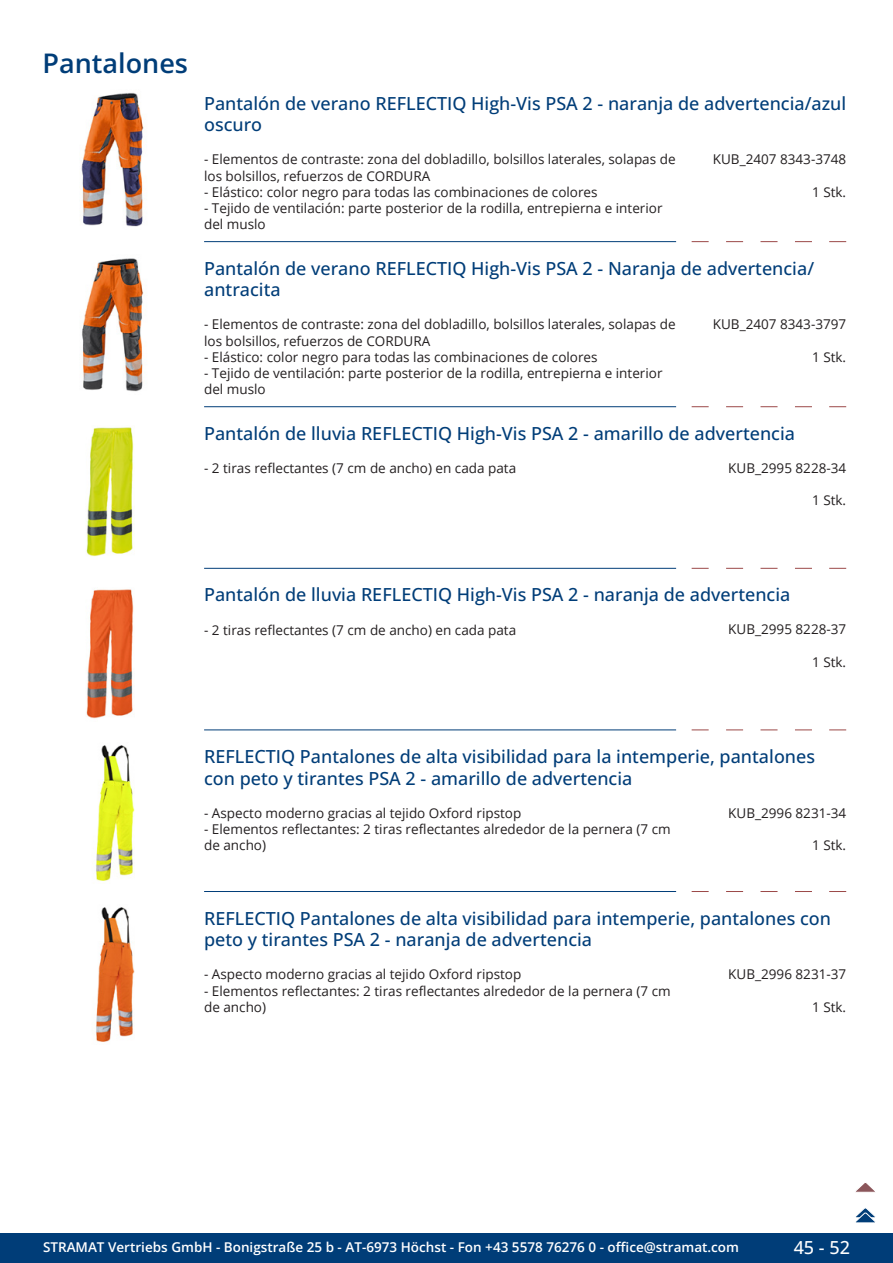
<style>
.page{position:relative;width:893px;height:1263px;background:#fff}
.page>*{position:absolute;margin:0;border:0;box-sizing:border-box;transform-origin:0 0}
.GruppeName{font:600 27px "Open Sans";color:#003d78}
.ArtikelName{font:500 18px/21.6px "Open Sans";color:#003d78}
.t1{font:500 18px "Open Sans";color:#fff}
.Beschreibung{font:13.5px/16.2px "Open Sans";color:#231f20}
.ArtikelNummer{font:13.5px "Open Sans";color:#231f20}
.t2{font:600 13.5px "Open Sans";color:#fff}
</style>
<div class="page">
<div style="left:0;top:1233px;width:893px;height:30px;background:#003d78"></div>
<img style="left:81px;top:93px;width:63px;height:134px">
<img style="left:82px;top:258px;width:62px;height:134px">
<svg style="left:692px;top:241px;width:17px;height:1px"></svg>
<svg style="left:726px;top:241px;width:17px;height:1px"></svg>
<svg style="left:760px;top:241px;width:17px;height:1px"></svg>
<svg style="left:795px;top:241px;width:17px;height:1px"></svg>
<svg style="left:829px;top:241px;width:17px;height:1px"></svg>
<hr style="left:204px;top:241px;width:472px;height:1px;background:#003d78">
<img style="left:86px;top:427px;width:48px;height:130px">
<svg style="left:692px;top:406px;width:17px;height:1px"></svg>
<svg style="left:726px;top:406px;width:17px;height:1px"></svg>
<svg style="left:760px;top:406px;width:17px;height:1px"></svg>
<svg style="left:795px;top:406px;width:17px;height:1px"></svg>
<svg style="left:829px;top:406px;width:17px;height:1px"></svg>
<hr style="left:204px;top:406px;width:472px;height:1px;background:#003d78">
<img style="left:86px;top:589px;width:48px;height:130px">
<svg style="left:692px;top:568px;width:17px;height:1px"></svg>
<svg style="left:726px;top:568px;width:17px;height:1px"></svg>
<svg style="left:760px;top:568px;width:17px;height:1px"></svg>
<svg style="left:795px;top:568px;width:17px;height:1px"></svg>
<svg style="left:829px;top:568px;width:17px;height:1px"></svg>
<hr style="left:204px;top:568px;width:472px;height:1px;background:#003d78">
<img style="left:96px;top:745px;width:39px;height:136px">
<svg style="left:692px;top:730px;width:17px;height:1px"></svg>
<svg style="left:726px;top:730px;width:17px;height:1px"></svg>
<svg style="left:760px;top:730px;width:17px;height:1px"></svg>
<svg style="left:795px;top:730px;width:17px;height:1px"></svg>
<svg style="left:829px;top:730px;width:17px;height:1px"></svg>
<hr style="left:204px;top:730px;width:472px;height:1px;background:#003d78">
<img style="left:96px;top:907px;width:39px;height:135px">
<svg style="left:692px;top:891px;width:17px;height:1px"></svg>
<svg style="left:726px;top:891px;width:17px;height:1px"></svg>
<svg style="left:760px;top:891px;width:17px;height:1px"></svg>
<svg style="left:795px;top:891px;width:17px;height:1px"></svg>
<svg style="left:829px;top:891px;width:17px;height:1px"></svg>
<hr style="left:204px;top:891px;width:472px;height:1px;background:#003d78">
<svg style="left:856px;top:1183px;width:19px;height:9px"></svg>
<svg style="left:855px;top:1208px;width:21px;height:15px"></svg>
<p class="GruppeName" style="left:43px;top:44px;width:147px">Pantalones</p>
<p class="ArtikelName" style="left:204px;top:92px;width:644px">Pantalón de verano REFLECTIQ High-Vis PSA 2 - naranja de advertencia/azul oscuro</p>
<p class="Beschreibung" style="left:204px;top:151px;width:473px">- Elementos de contraste: zona del dobladillo, bolsillos laterales, solapas de los bolsillos, refuerzos de CORDURA</p>
<p class="Beschreibung" style="left:204px;top:183px;width:395px">- Elástico: color negro para todas las combinaciones de colores</p>
<p class="Beschreibung" style="left:204px;top:200px;width:460px">- Tejido de ventilación: parte posterior de la rodilla, entrepierna e interior del muslo</p>
<p class="ArtikelNummer" style="left:713px;top:150px;width:135px">KUB_2407 8343-3748</p>
<p class="ArtikelNummer" style="left:812px;top:182px;width:36px">1 Stk.</p>
<p class="ArtikelName" style="left:204px;top:257px;width:611px">Pantalón de verano REFLECTIQ High-Vis PSA 2 - Naranja de advertencia/ antracita</p>
<p class="Beschreibung" style="left:204px;top:316px;width:473px">- Elementos de contraste: zona del dobladillo, bolsillos laterales, solapas de los bolsillos, refuerzos de CORDURA</p>
<p class="Beschreibung" style="left:204px;top:348px;width:395px">- Elástico: color negro para todas las combinaciones de colores</p>
<p class="Beschreibung" style="left:204px;top:365px;width:460px">- Tejido de ventilación: parte posterior de la rodilla, entrepierna e interior del muslo</p>
<p class="ArtikelNummer" style="left:713px;top:315px;width:135px">KUB_2407 8343-3797</p>
<p class="ArtikelNummer" style="left:812px;top:348px;width:36px">1 Stk.</p>
<p class="ArtikelName" style="left:204px;top:422px;width:592px">Pantalón de lluvia REFLECTIQ High-Vis PSA 2 - amarillo de advertencia</p>
<p class="Beschreibung" style="left:204px;top:460px;width:314px">- 2 tiras reflectantes (7 cm de ancho) en cada pata</p>
<p class="ArtikelNummer" style="left:728px;top:459px;width:119px">KUB_2995 8228-34</p>
<p class="ArtikelNummer" style="left:812px;top:491px;width:36px">1 Stk.</p>
<p class="ArtikelName" style="left:204px;top:583px;width:588px">Pantalón de lluvia REFLECTIQ High-Vis PSA 2 - naranja de advertencia</p>
<p class="Beschreibung" style="left:204px;top:621px;width:314px">- 2 tiras reflectantes (7 cm de ancho) en cada pata</p>
<p class="ArtikelNummer" style="left:728px;top:620px;width:119px">KUB_2995 8228-37</p>
<p class="ArtikelNummer" style="left:812px;top:653px;width:36px">1 Stk.</p>
<p class="ArtikelName" style="left:204px;top:745px;width:612px">REFLECTIQ Pantalones de alta visibilidad para la intemperie, pantalones con peto y tirantes PSA 2 - amarillo de advertencia</p>
<p class="Beschreibung" style="left:204px;top:804px;width:319px">- Aspecto moderno gracias al tejido Oxford ripstop</p>
<p class="Beschreibung" style="left:204px;top:820px;width:468px">- Elementos reflectantes: 2 tiras reflectantes alrededor de la pernera (7 cm de ancho)</p>
<p class="ArtikelNummer" style="left:728px;top:803px;width:119px">KUB_2996 8231-34</p>
<p class="ArtikelNummer" style="left:812px;top:836px;width:36px">1 Stk.</p>
<p class="ArtikelName" style="left:204px;top:907px;width:628px">REFLECTIQ Pantalones de alta visibilidad para intemperie, pantalones con peto y tirantes PSA 2 - naranja de advertencia</p>
<p class="Beschreibung" style="left:204px;top:966px;width:319px">- Aspecto moderno gracias al tejido Oxford ripstop</p>
<p class="Beschreibung" style="left:204px;top:982px;width:468px">- Elementos reflectantes: 2 tiras reflectantes alrededor de la pernera (7 cm de ancho)</p>
<p class="ArtikelNummer" style="left:728px;top:965px;width:119px">KUB_2996 8231-37</p>
<p class="ArtikelNummer" style="left:812px;top:997px;width:36px">1 Stk.</p>
<p class="t2" style="left:43px;top:1238px;width:698px">STRAMAT Vertriebs GmbH - Bonigstraße 25 b - AT-6973 Höchst - Fon +43 5578 76276 0 - office@stramat.com</p>
<h2 class="t1" style="left:794px;top:1234px;width:58px">45 - 52</h2>
</div>
